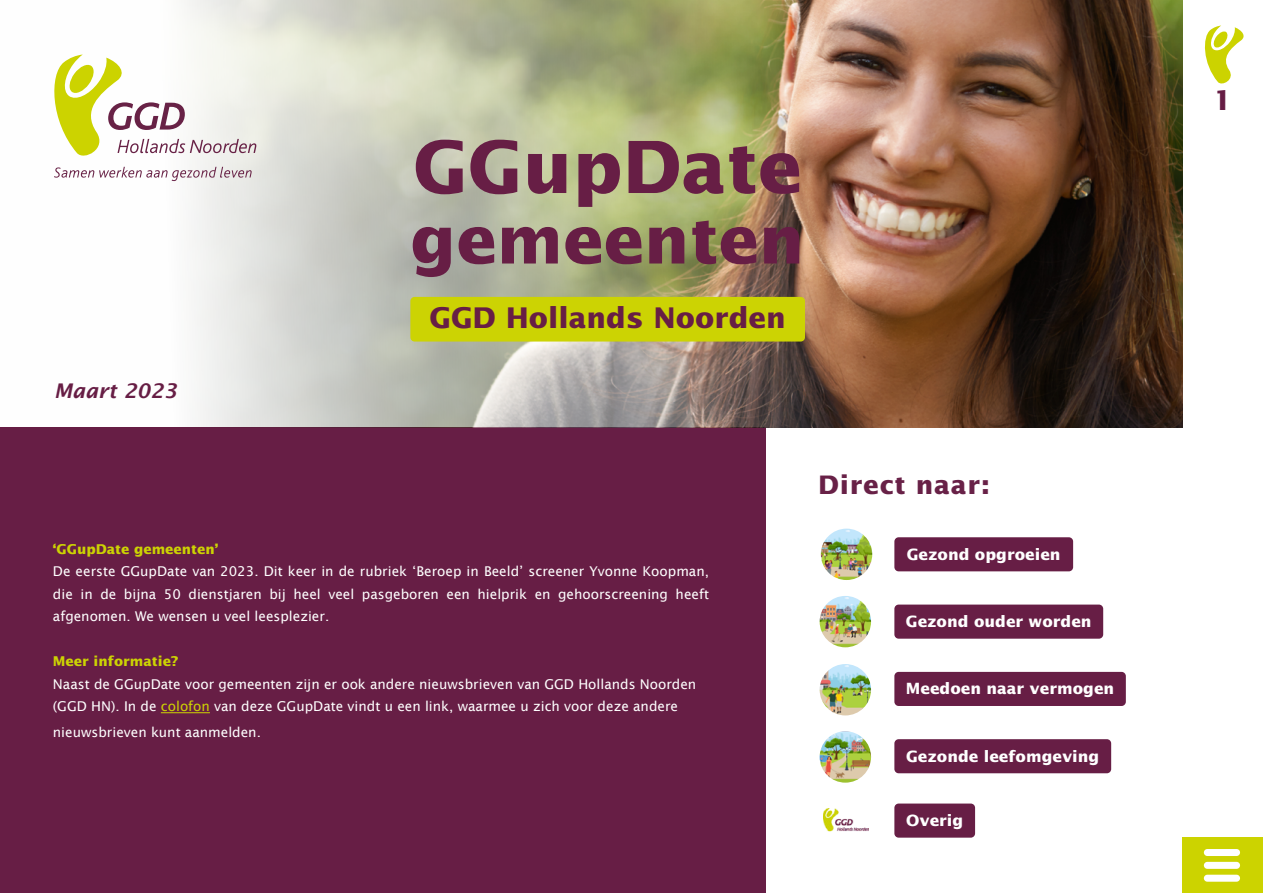
<style>
.page{position:relative;width:1263px;height:893px;background:#fff}
.page>*{position:absolute;margin:0;border:0;box-sizing:border-box;transform-origin:0 0}
.t1{font:700 72px "Lucida Sans";color:#671e45}
.t2{font:700 66px "Lucida Sans";color:#671e45}
.t3{font:700 28.5px "Lucida Sans";color:#671e45}
.t4{font:700 27px "Lucida Sans";color:#661d44}
.t5{font:700 25.5px "Lucida Sans";letter-spacing:.03em;color:#682147}
.t6{font:italic 600 20.25px "Lucida Sans";color:#671e45}
.t7{font:700 15.45px "Lucida Sans";color:#fff}
.Platte_tekst{font:13.5px/22.5px "Lucida Sans";color:#fff}
.Platte_tekst-2{font:700 13.5px "Lucida Sans";color:#ccd303}
.s1{color:#ccd303}
</style>
<div class="page">
<svg style="left:1204px;top:26px;width:40px;height:58px"></svg>
<div style="left:0;top:427px;width:765px;height:466px;background:#671e45"></div>
<img style="left:80px;top:0;width:1102px;height:427px">
<div style="left:410px;top:297px;width:395px;height:45px;background:#ccd303;border-radius:4px"></div>
<img style="left:819px;top:527px;width:55px;height:54px;border-radius:27px">
<div style="left:818px;top:526px;width:57px;height:57px;border:3px solid #fff;border-radius:50%"></div>
<div style="left:894px;top:537px;width:179px;height:34px;background:#671e45;border-radius:4px"></div>
<div style="left:894px;top:605px;width:209px;height:34px;background:#671e45;border-radius:4px"></div>
<div style="left:894px;top:672px;width:232px;height:34px;background:#671e45;border-radius:4px"></div>
<div style="left:894px;top:739px;width:217px;height:34px;background:#671e45;border-radius:4px"></div>
<img style="left:818px;top:594px;width:54px;height:55px;border-radius:27px">
<div style="left:817px;top:593px;width:57px;height:57px;border:3px solid #fff;border-radius:50%"></div>
<img style="left:818px;top:663px;width:54px;height:54px;border-radius:27px">
<div style="left:817px;top:661px;width:57px;height:57px;border:3px solid #fff;border-radius:50%"></div>
<img style="left:818px;top:730px;width:54px;height:54px;border-radius:27px">
<div style="left:817px;top:728px;width:57px;height:57px;border:3px solid #fff;border-radius:50%"></div>
<hr style="left:161px;top:712px;width:49px;height:1px;background:#ccd303">
<div style="left:894px;top:803px;width:81px;height:35px;background:#671e45;border-radius:4px"></div>
<img style="left:823px;top:808px;width:46px;height:24px">
<svg style="left:54px;top:55px;width:202px;height:106px"></svg>
<svg style="left:54px;top:167px;width:198px;height:14px"></svg>
<div style="left:1182px;top:838px;width:81px;height:55px;background:#ccd300"></div>
<div style="left:1204px;top:849px;width:36px;height:7px;background:#fff;border-radius:4px"></div>
<div style="left:1204px;top:862px;width:36px;height:7px;background:#fff;border-radius:4px"></div>
<div style="left:1204px;top:875px;width:36px;height:7px;background:#fff;border-radius:4px"></div>
<p class="t6" style="left:54px;top:379px;width:124px">Maart 2023</p>
<h1 class="t1" style="left:413px;top:126px;width:390px">GGupDate</h1>
<h1 class="t2" style="left:410px;top:203px;width:396px">gemeenten</h1>
<h1 class="t3" style="left:429px;top:302px;width:358px">GGD Hollands Noorden</h1>
<p class="Platte_tekst-2" style="left:53px;top:541px;width:167px">‘GGupDate gemeenten’</p>
<p class="Platte_tekst" style="left:53px;top:560px;width:658px">De eerste GGupDate van 2023. Dit keer in de rubriek ‘Beroep in Beeld’ screener Yvonne Koopman,</p>
<p class="Platte_tekst" style="left:53px;top:583px;width:658px">die in de bijna 50 dienstjaren bij heel veel pasgeboren een hielprik en gehoorscreening heeft</p>
<p class="Platte_tekst" style="left:53px;top:605px;width:278px">afgenomen. We wensen u veel leesplezier.</p>
<p class="Platte_tekst-2" style="left:53px;top:654px;width:127px">Meer informatie?</p>
<p class="Platte_tekst" style="left:53px;top:673px;width:645px">Naast de GGupDate voor gemeenten zijn er ook andere nieuwsbrieven van GGD Hollands Noorden (GGD HN). In de <span class="s1">colofon</span> van deze GGupDate vindt u een link, waarmee u zich voor deze andere</p>
<p class="Platte_tekst" style="left:53px;top:721px;width:210px">nieuwsbrieven kunt aanmelden.</p>
<p class="t5" style="left:818px;top:471px;width:173px">Direct naar:</p>
<p class="t7" style="left:907px;top:545px;width:155px">Gezond opgroeien</p>
<p class="t7" style="left:906px;top:613px;width:187px">Gezond ouder worden</p>
<p class="t7" style="left:906px;top:680px;width:210px">Meedoen naar vermogen</p>
<p class="t7" style="left:906px;top:747px;width:195px">Gezonde leefomgeving</p>
<p class="t7" style="left:906px;top:812px;width:59px">Overig</p>
<h3 class="t4" style="left:1213px;top:86px;width:20px">1</h3>
</div>
